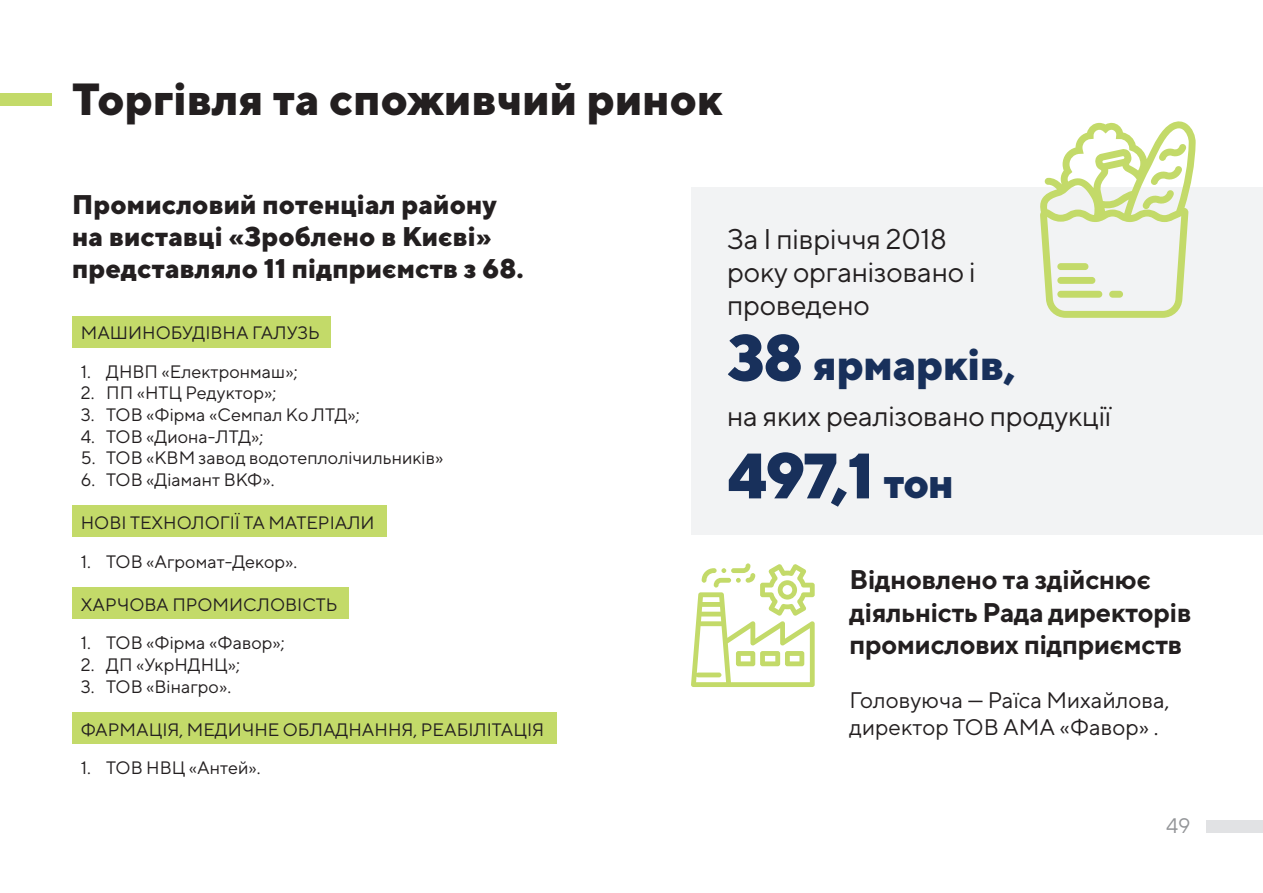
<style>
.page{position:relative;width:1263px;height:893px;background:#fff}
.page>*{position:absolute;margin:0;border:0;box-sizing:border-box;transform-origin:0 0}
.t1{font:800 64.05px "TT Norms";color:#18305b}
.t2{font:800 45px "TT Norms";color:#231f20}
.t3{font:800 43.5px "TT Norms";letter-spacing:-.01em;color:#18305b}
.t4{font:28.5px/33px "TT Norms";letter-spacing:-.01em;color:#231f20}
.t5{font:800 27px/32.4px "TT Norms";color:#231f20}
.t6{font:700 27px/32.4px "TT Norms";letter-spacing:-.01em;color:#231f20}
.t7{font:22.5px/27px "TT Norms";color:#231f20}
.t8{font:21px "TT Norms";color:#939598}
.t9{font:18px "TT Norms";color:#231f20}
.s1{font-size:64.05px}
.s2{font-size:42.75px}
</style>
<div class="page">
<div style="left:1206px;top:820px;width:57px;height:12px;background:#e1e2e4"></div>
<div style="left:0;top:94px;width:52px;height:12px;background:#c3da69"></div>
<div style="left:72px;top:316px;width:259px;height:31px;background:#c3da69"></div>
<div style="left:72px;top:505px;width:315px;height:32px;background:#c3da69"></div>
<div style="left:72px;top:587px;width:277px;height:31px;background:#c3da69"></div>
<div style="left:72px;top:712px;width:485px;height:32px;background:#c3da69"></div>
<div style="left:691px;top:187px;width:572px;height:348px;background:#f2f3f4"></div>
<svg style="left:1040px;top:121px;width:155px;height:197px"></svg>
<div style="left:1057px;top:263px;width:31px;height:7px;background:#c3da69;border-radius:3px"></div>
<div style="left:1057px;top:277px;width:38px;height:7px;background:#c3da69;border-radius:3px"></div>
<div style="left:1057px;top:291px;width:45px;height:7px;background:#c3da69;border-radius:3px"></div>
<div style="left:1109px;top:291px;width:14px;height:7px;background:#c3da69;border-radius:3px"></div>
<svg style="left:691px;top:563px;width:124px;height:124px"></svg>
<p class="t2" style="left:72px;top:71px;width:652px">Торгівля та споживчий ринок</p>
<p class="t5" style="left:72px;top:187px;width:453px">Промисловий потенціал району на виставці «Зроблено в Києві» представляло 11 підприємств з 68.</p>
<p class="t9" style="left:81px;top:322px;width:241px">МАШИНОБУДІВНА ГАЛУЗЬ</p>
<p class="t9" style="left:81px;top:360px;width:218px">1. ДНВП «Електронмаш»;</p>
<p class="t9" style="left:81px;top:382px;width:197px">2. ПП «НТЦ Редуктор»;</p>
<p class="t9" style="left:81px;top:404px;width:281px">3. ТОВ «Фірма «Семпал Ко ЛТД»;</p>
<p class="t9" style="left:81px;top:425px;width:184px">4. ТОВ «Диона-ЛТД»;</p>
<p class="t9" style="left:81px;top:447px;width:364px">5. ТОВ «КВМ завод водотеплолічильників»</p>
<p class="t9" style="left:81px;top:468px;width:195px">6. ТОВ «Діамант ВКФ».</p>
<p class="t9" style="left:81px;top:512px;width:295px">НОВІ ТЕХНОЛОГІЇ ТА МАТЕРІАЛИ</p>
<p class="t9" style="left:81px;top:550px;width:218px">1. ТОВ «Агромат-Декор».</p>
<p class="t9" style="left:81px;top:593px;width:258px">ХАРЧОВА ПРОМИСЛОВІСТЬ</p>
<p class="t9" style="left:81px;top:632px;width:206px">1. ТОВ «Фірма «Фавор»;</p>
<p class="t9" style="left:81px;top:654px;width:161px">2. ДП «УкрНДНЦ»;</p>
<p class="t9" style="left:81px;top:675px;width:152px">3. ТОВ «Вінагро».</p>
<p class="t9" style="left:81px;top:718px;width:465px">ФАРМАЦІЯ, МЕДИЧНЕ ОБЛАДНАННЯ, РЕАБІЛІТАЦІЯ</p>
<p class="t9" style="left:81px;top:757px;width:181px">1. ТОВ НВЦ «Антей».</p>
<p class="t4" style="left:727px;top:222px;width:250px">За І півріччя 2018 року організовано і проведено</p>
<p class="t3" style="left:727px;top:337px;width:291px"><span class="s1">38</span> ярмарків,</p>
<p class="t4" style="left:727px;top:399px;width:386px">на яких реалізовано продукції</p>
<p class="t1" style="left:727px;top:435px;width:228px">497,1 <span class="s2">тон</span></p>
<p class="t6" style="left:850px;top:563px;width:343px">Відновлено та здійснює діяльність Рада директорів промислових підприємств</p>
<p class="t7" style="left:850px;top:686px;width:321px">Головуюча — Раїса Михайлова, директор ТОВ АМА «Фавор» .</p>
<p class="t8" style="left:1166px;top:813px;width:26px">49</p>
</div>
